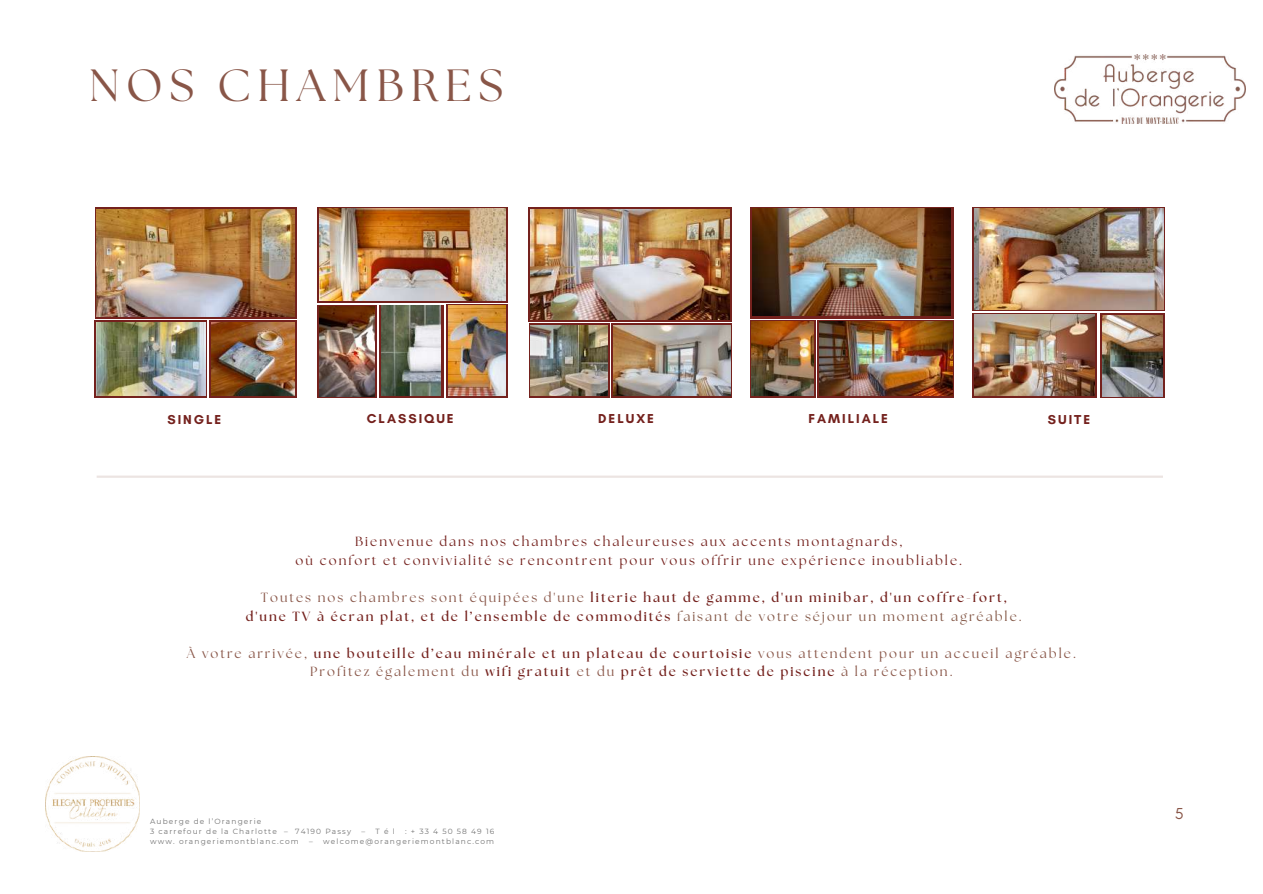
<style>
.page{position:relative;width:1263px;height:894px;background:#fff}
.page>*{position:absolute;margin:0;border:0;box-sizing:border-box;transform-origin:0 0}
.t1{font:45px "The Seasons";letter-spacing:.15em;color:#895648}
.t2{font:16.2px "Glacial Indifference";color:#895648}
.t3{font:13.2px/18.6px "The Seasons";letter-spacing:.15em;color:#895648;text-align:center}
.t4{font:700 13.2px/18.6px "The Seasons";letter-spacing:.15em;color:#74211d;text-align:center}
.t5{font:13.2px/18.6px "The Seasons";letter-spacing:.15em;color:#74211d;text-align:center}
.t6{font:700 13.2px "Glacial Indifference";letter-spacing:.15em;color:#74211d}
.t7{font:7.5px/9.9px "Montserrat";letter-spacing:.15em;color:#737373}
.t8{font:7.5px "Montserrat";letter-spacing:.355em;color:#737373}
.s1{font-weight:400;color:#895648}
.s2{font-weight:400;color:#845847}
.s3{font-weight:700;color:#74211d}
</style>
<div class="page">
<svg style="left:95px;top:207px;width:201px;height:111px"></svg>
<svg style="left:95px;top:320px;width:112px;height:77px"></svg>
<img style="left:97px;top:322px;width:109px;height:73px">
<div style="left:209px;top:320px;width:88px;height:77px;background:linear-gradient(to bottom,#74211d,#74211d)"></div>
<img style="left:211px;top:322px;width:83px;height:73px">
<img style="left:97px;top:209px;width:198px;height:107px">
<div style="left:317px;top:305px;width:59px;height:92px;background:#74211d"></div>
<svg style="left:317px;top:207px;width:190px;height:95px"></svg>
<img style="left:319px;top:306px;width:56px;height:90px">
<img style="left:319px;top:208px;width:186px;height:93px">
<div style="left:379px;top:304px;width:64px;height:93px;background:linear-gradient(to bottom,#74211d,#74211d)"></div>
<img style="left:381px;top:306px;width:60px;height:90px">
<svg style="left:446px;top:304px;width:61px;height:93px"></svg>
<img style="left:448px;top:306px;width:57px;height:90px">
<svg style="left:529px;top:207px;width:203px;height:114px"></svg>
<img style="left:531px;top:209px;width:199px;height:110px">
<svg style="left:611px;top:323px;width:121px;height:74px"></svg>
<svg style="left:529px;top:323px;width:80px;height:74px"></svg>
<svg style="left:750px;top:207px;width:204px;height:111px"></svg>
<svg style="left:750px;top:320px;width:65px;height:77px"></svg>
<img style="left:752px;top:321px;width:61px;height:74px">
<svg style="left:818px;top:320px;width:136px;height:77px"></svg>
<img style="left:820px;top:321px;width:132px;height:74px">
<svg style="left:973px;top:207px;width:192px;height:103px"></svg>
<img style="left:974px;top:209px;width:189px;height:100px">
<svg style="left:973px;top:313px;width:124px;height:84px"></svg>
<img style="left:974px;top:314px;width:121px;height:81px">
<div style="left:1101px;top:313px;width:64px;height:84px;background:linear-gradient(to bottom,#74211d,#74211d)"></div>
<img style="left:1103px;top:315px;width:60px;height:81px">
<img style="left:531px;top:325px;width:76px;height:71px">
<hr style="left:97px;top:475px;width:1066px;height:2px;background:#875749">
<img style="left:45px;top:756px;width:95px;height:95px">
<img style="left:614px;top:325px;width:116px;height:71px">
<img style="left:753px;top:209px;width:198px;height:107px">
<img style="left:1054px;top:55px;width:191px;height:68px">
<h1 class="t1" style="left:89px;top:65px;width:415px">NOS CHAMBRES</h1>
<p class="t6" style="left:167px;top:411px;width:55px">SINGLE</p>
<p class="t6" style="left:367px;top:410px;width:88px">CLASSIQUE</p>
<p class="t6" style="left:598px;top:410px;width:57px">DELUXE</p>
<p class="t6" style="left:808px;top:410px;width:81px">FAMILIALE</p>
<p class="t6" style="left:1048px;top:411px;width:44px">SUITE</p>
<p class="t5" style="left:296px;top:533px;width:668px">Bienvenue dans nos chambres chaleureuses aux accents montagnards,<br>où confort et convivialité se rencontrent pour vous offrir une expérience inoubliable.</p>
<p class="t4" style="left:246px;top:588px;width:777px"><span class="s1">Toutes nos chambres sont équipées d'une</span> literie haut de gamme, d'un minibar, d'un coffre-fort, d'une TV à écran plat, et de l’ensemble de commodités <span class="s2">faisant de votre séjour un moment agréable.</span></p>
<p class="t3" style="left:187px;top:644px;width:890px">À votre arrivée, <span class="s3">une bouteille d’eau minérale et un plateau de courtoisie</span> vous attendent pour un accueil agréable.<br>Profitez également du <span class="s3">wifi gratuit</span> et du <span class="s3">prêt de serviette de piscine</span> à la réception.</p>
<p class="t7" style="left:150px;top:815px;width:202px">Auberge de l’Orangerie<br>3 carrefour de la Charlotte – 74190 Passy</p>
<p class="t7" style="left:361px;top:825px;width:35px">– Tél</p>
<p class="t8" style="left:405px;top:826px;width:91px">:+33450584916</p>
<p class="t7" style="left:150px;top:835px;width:150px">www. orangeriemontblanc.com</p>
<p class="t7" style="left:309px;top:835px;width:187px">– welcome@orangeriemontblanc.com</p>
<p class="t2" style="left:1175px;top:803px;width:10px">5</p>
</div>
